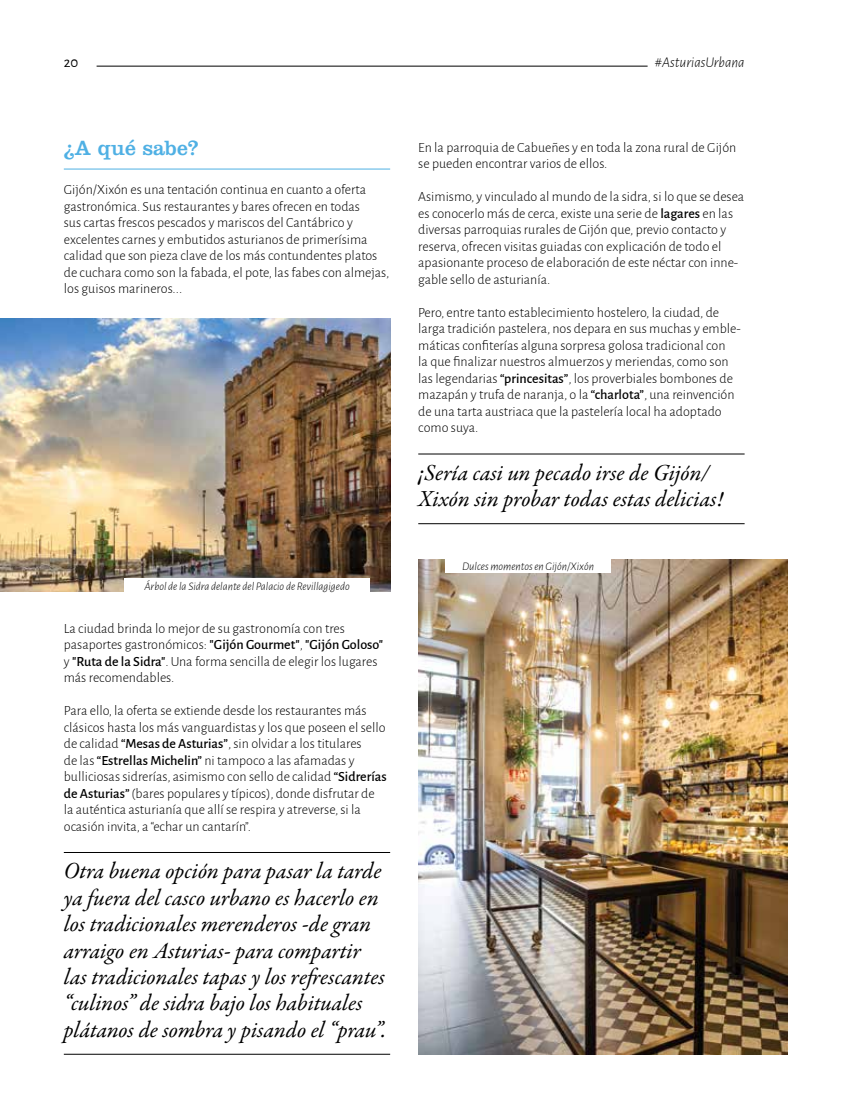
<style>
.page{position:relative;width:851px;height:1106px;background:#fff}
.page>*{position:absolute;margin:0;border:0;box-sizing:border-box;transform-origin:0 0}
.t1{font:italic 23.1px/26.4px "Garamond Premr Pro";color:#000}
.t2{font:21.45px "Clarendon LT Std";color:#4fb0e4}
.t3{font:italic 300 14.85px "Alegreya Sans";color:#000}
.t4{font:14.85px "Alegreya Sans";color:#000}
.t5{font:300 14.1px/16.5px "Alegreya Sans";color:#000}
.t6{font:italic 300 11.55px "Alegreya Sans";color:#000}
.s1{font-weight:500}
</style>
<div class="page">
<img style="left:0;top:318px;width:390px;height:274px">
<hr style="left:97px;top:66px;width:550px;height:1px;background:#000">
<hr style="left:64px;top:169px;width:326px;height:1px;background:#4fb0e4">
<hr style="left:64px;top:852px;width:326px;height:1px;background:#000">
<hr style="left:64px;top:1053px;width:326px;height:1px;background:#000">
<hr style="left:418px;top:453px;width:326px;height:1px;background:#000">
<hr style="left:418px;top:523px;width:326px;height:1px;background:#000">
<img style="left:418px;top:559px;width:369px;height:495px">
<div style="left:124px;top:578px;width:246px;height:15px;background:#fff"></div>
<div style="left:445px;top:558px;width:165px;height:15px;background:#fff"></div>
<p class="t4" style="left:64px;top:52px;width:16px">20</p>
<p class="t3" style="left:654px;top:52px;width:91px">#AsturiasUrbana</p>
<h2 class="t2" style="left:64px;top:135px;width:136px">¿A qué sabe?</h2>
<p class="t5" style="left:64px;top:181px;width:327px">Gijón/Xixón es una tentación continua en cuanto a oferta gastronómica. Sus restaurantes y bares ofrecen en todas<br>sus cartas frescos pescados y mariscos del Cantábrico y excelentes carnes y embutidos asturianos de primerísima calidad que son pieza clave de los más contundentes platos de cuchara como son la fabada, el pote, las fabes con almejas, los guisos marineros...</p>
<p class="t6" style="left:144px;top:579px;width:207px">Árbol de la Sidra delante del Palacio de Revillagigedo</p>
<p class="t5" style="left:64px;top:619px;width:320px">La ciudad brinda lo mejor de su gastronomía con tres pasaportes gastronómicos: <span class="s1">"Gijón Gourmet"</span>, <span class="s1">"Gijón Goloso" </span>y <span class="s1">"Ruta de la Sidra"</span>. Una forma sencilla de elegir los lugares más recomendables.</p>
<p class="t5" style="left:64px;top:702px;width:324px">Para ello, la oferta se extiende desde los restaurantes más clásicos hasta los más vanguardistas y los que poseen el sello de calidad <span class="s1">“Mesas de Asturias”</span>, sin olvidar a los titulares<br>de las <span class="s1">“Estrellas Michelin”</span> ni tampoco a las afamadas y bulliciosas sidrerías, asimismo con sello de calidad <span class="s1">“Sidrerías de Asturias”</span> (bares populares y típicos), donde disfrutar de la auténtica asturianía que allí se respira y atreverse, si la ocasión invita, a “echar un cantarín”.</p>
<p class="t1" style="left:64px;top:859px;width:324px">Otra buena opción para pasar la tarde ya fuera del casco urbano es hacerlo en los tradicionales merenderos -de gran arraigo en Asturias- para compartir las tradicionales tapas y los refrescantes “culinos” de sidra bajo los habituales plátanos de sombra y pisando el “prau”.</p>
<p class="t5" style="left:418px;top:138px;width:319px">En la parroquia de Cabueñes y en toda la zona rural de Gijón se pueden encontrar varios de ellos.</p>
<p class="t5" style="left:418px;top:188px;width:327px">Asimismo, y vinculado al mundo de la sidra, si lo que se desea es conocerlo más de cerca, existe una serie de <span class="s1">lagares</span> en las diversas parroquias rurales de Gijón que, previo contacto y reserva, ofrecen visitas guiadas con explicación de todo el apasionante proceso de elaboración de este néctar con inne&shy;gable sello de asturianía.</p>
<p class="t5" style="left:418px;top:303px;width:324px">Pero, entre tanto establecimiento hostelero, la ciudad, de larga tradición pastelera, nos depara en sus muchas y emble&shy;máticas confiterías alguna sorpresa golosa tradicional con<br>la que finalizar nuestros almuerzos y meriendas, como son las legendarias <span class="s1">“princesitas”</span>, los proverbiales bombones de mazapán y trufa de naranja, o la <span class="s1">“charlota”</span>, una reinvención de una tarta austriaca que la pastelería local ha adoptado como suya.</p>
<h1 class="t1" style="left:418px;top:460px;width:306px">¡Sería casi un pecado irse de Gijón/<br>Xixón sin probar todas estas delicias!</h1>
<p class="t6" style="left:462px;top:559px;width:133px">Dulces momentos en Gijón/Xixón</p>
</div>
